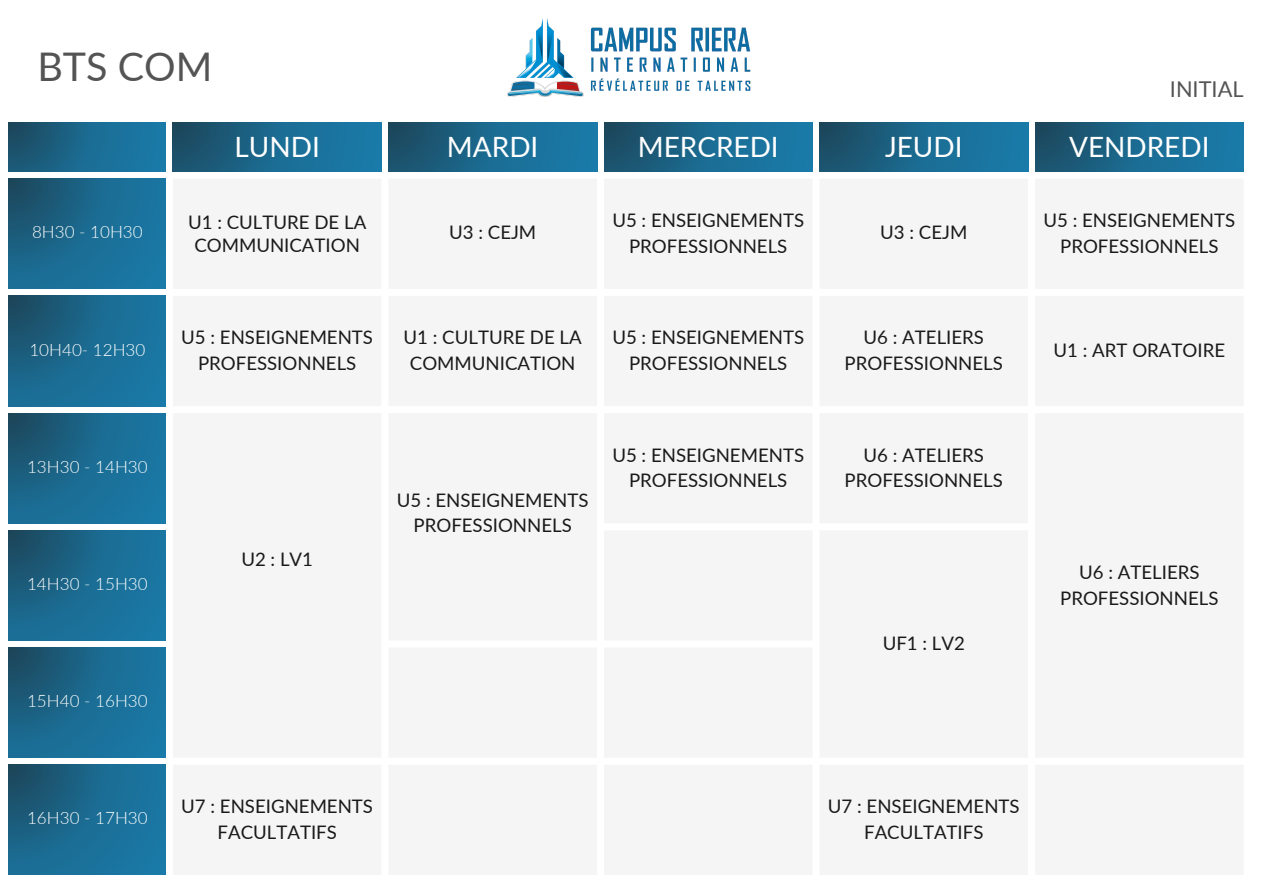
<style>
.page{position:relative;width:1263px;height:894px;background:#fff}
.page>*{position:absolute;margin:0;border:0;box-sizing:border-box;transform-origin:0 0}
.t1{font:39.45px "Lato";color:#545454}
.t2{font:27.9px "Lato";color:#fff}
.t3{font:21.75px "Lato";color:#545454}
.t4{font:18.6px/25.8px "Lato";color:#000;text-align:center}
.t5{font:300 17.1px "Lato";color:#fff}
</style>
<div class="page">
<div style="left:9px;top:122px;width:157px;height:50px;background:linear-gradient(to right,#1c516a,#1a7faf)"></div>
<div style="left:173px;top:122px;width:208px;height:50px;background:linear-gradient(to right,#1c4f67,#1a80b0)"></div>
<div style="left:388px;top:122px;width:209px;height:50px;background:linear-gradient(to right,#1c4f67,#1a80b1)"></div>
<div style="left:604px;top:122px;width:208px;height:50px;background:linear-gradient(to right,#1c4f67,#1a80b0)"></div>
<div style="left:819px;top:122px;width:209px;height:50px;background:linear-gradient(to right,#1c4f67,#1a80b1)"></div>
<div style="left:1035px;top:122px;width:209px;height:50px;background:linear-gradient(to right,#1c4f67,#1a80b1)"></div>
<svg style="left:9px;top:179px;width:157px;height:110px;background:#1a6a90"></svg>
<svg style="left:9px;top:296px;width:157px;height:110px;background:#1a6a8f"></svg>
<svg style="left:9px;top:413px;width:157px;height:110px;background:#1a6a8f"></svg>
<svg style="left:9px;top:530px;width:157px;height:110px;background:#1a698f"></svg>
<svg style="left:9px;top:647px;width:157px;height:110px;background:#1a698f"></svg>
<svg style="left:9px;top:764px;width:157px;height:110px;background:#1a698f"></svg>
<img style="left:508px;top:19px;width:243px;height:77px">
<p class="t1" style="left:37px;top:42px;width:176px">BTS COM</p>
<p class="t3" style="left:1170px;top:75px;width:75px">INITIAL</p>
<h2 class="t2" style="left:234px;top:129px;width:87px">LUNDI</h2>
<h2 class="t2" style="left:447px;top:129px;width:93px">MARDI</h2>
<h2 class="t2" style="left:638px;top:129px;width:143px">MERCREDI</h2>
<h2 class="t2" style="left:885px;top:129px;width:79px">JEUDI</h2>
<h2 class="t2" style="left:1069px;top:129px;width:142px">VENDREDI</h2>
<p class="t5" style="left:32px;top:221px;width:112px">8H30 - 10H30</p>
<p class="t4" style="left:188px;top:211px;width:180px;line-height:22.5px">U1 : CULTURE DE LA<br>COMMUNICATION</p>
<p class="t4" style="left:449px;top:219px;width:89px">U3 : CEJM</p>
<p class="t4" style="left:612px;top:207px;width:193px">U5 : ENSEIGNEMENTS<br>PROFESSIONNELS</p>
<p class="t4" style="left:880px;top:219px;width:89px">U3 : CEJM</p>
<p class="t5" style="left:29px;top:338px;width:118px">10H40- 12H30</p>
<p class="t5" style="left:27px;top:456px;width:122px">13H30 - 14H30</p>
<p class="t5" style="left:27px;top:573px;width:122px">14H30 - 15H30</p>
<p class="t5" style="left:27px;top:690px;width:122px">15H40 - 16H30</p>
<p class="t4" style="left:181px;top:324px;width:193px">U5 : ENSEIGNEMENTS<br>PROFESSIONNELS</p>
<p class="t4" style="left:404px;top:324px;width:180px">U1 : CULTURE DE LA<br>COMMUNICATION</p>
<p class="t4" style="left:612px;top:324px;width:193px">U5 : ENSEIGNEMENTS<br>PROFESSIONNELS</p>
<p class="t4" style="left:845px;top:324px;width:160px">U6 : ATELIERS<br>PROFESSIONNELS</p>
<p class="t4" style="left:241px;top:546px;width:73px">U2 : LV1</p>
<p class="t4" style="left:397px;top:486px;width:193px">U5 : ENSEIGNEMENTS<br>PROFESSIONNELS</p>
<p class="t4" style="left:612px;top:441px;width:193px">U5 : ENSEIGNEMENTS<br>PROFESSIONNELS</p>
<p class="t4" style="left:845px;top:441px;width:160px">U6 : ATELIERS<br>PROFESSIONNELS</p>
<p class="t4" style="left:883px;top:629px;width:84px">UF1 : LV2</p>
<p class="t4" style="left:1043px;top:207px;width:193px">U5 : ENSEIGNEMENTS<br>PROFESSIONNELS</p>
<p class="t4" style="left:1053px;top:336px;width:173px">U1 : ART ORATOIRE</p>
<p class="t4" style="left:1060px;top:558px;width:160px">U6 : ATELIERS<br>PROFESSIONNELS</p>
<p class="t5" style="left:27px;top:807px;width:122px">16H30 - 17H30</p>
<p class="t4" style="left:181px;top:792px;width:193px">U7 : ENSEIGNEMENTS<br>FACULTATIFS</p>
<p class="t4" style="left:828px;top:792px;width:193px">U7 : ENSEIGNEMENTS<br>FACULTATIFS</p>
</div>
